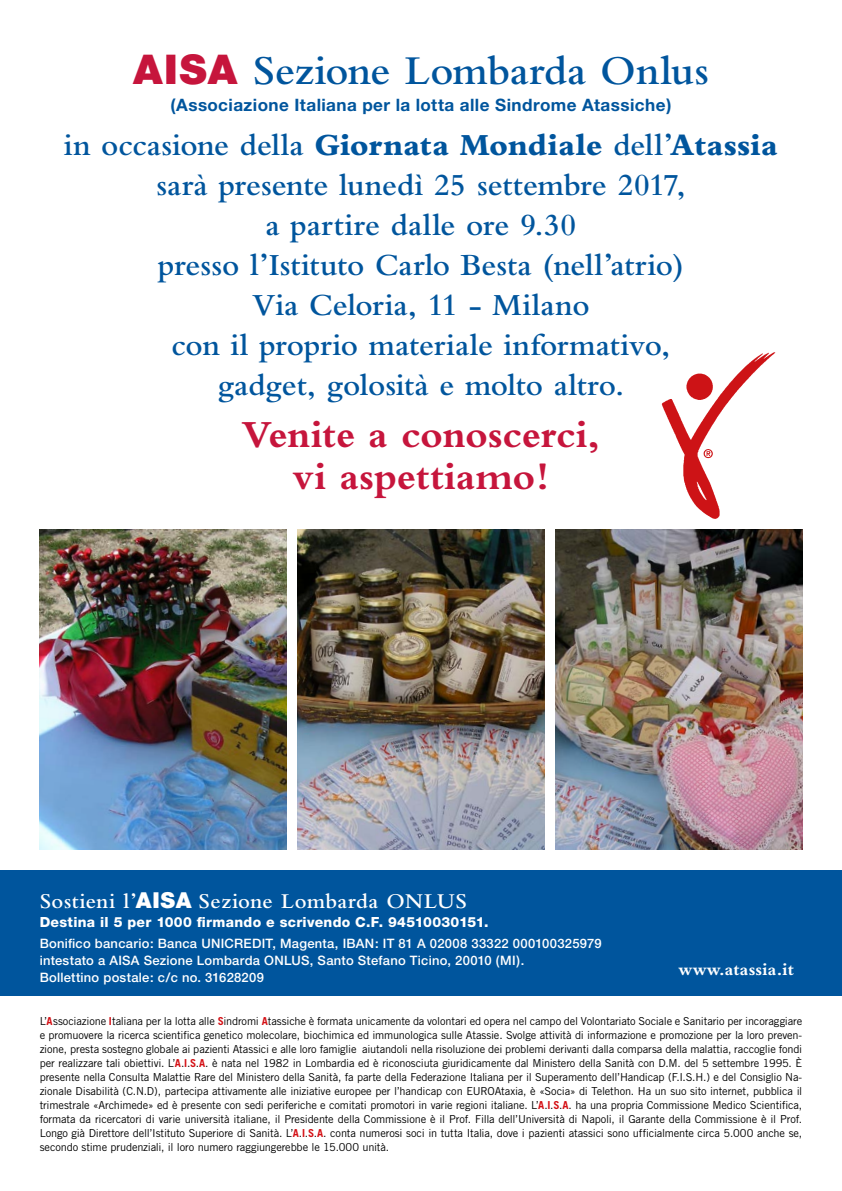
<style>
.page{position:relative;width:842px;height:1191px;background:#fff}
.page>*{position:absolute;margin:0;border:0;box-sizing:border-box;transform-origin:0 0}
.t1{font:600 42.8px "Bembo";letter-spacing:-.005em;color:#00559d}
.t2{font:700 40px/42px "Bembo";letter-spacing:-.005em;color:#c6153c;text-align:center}
.t3{font:600 32px/40px "Bembo";letter-spacing:-.005em;color:#00559d;text-align:center}
.t4{font:600 22px "Bembo";letter-spacing:.015em;color:#fff}
.t5{font:700 17.9px "Bembo";letter-spacing:.01em;color:#fff}
.t6{font:700 17.1px "Helvetica Neue";letter-spacing:.025em;color:#00559d}
.t7{font:800 14px "Helvetica Neue";letter-spacing:.02em;color:#fff}
.t8{font:500 13px/17px "Helvetica Neue";letter-spacing:.02em;color:#fff}
.t9{font:11px/14px "Trade Gothic";letter-spacing:-.015em;color:#000;text-align:justify}
.s1{font-family:"Helvetica Neue";font-weight:900;font-size:41px;color:#c6153c}
.s2{font-weight:800}
.s3{font-family:"Helvetica Neue";font-weight:900}
.s4{font-weight:700;color:#d40f14}
</style>
<div class="page">
<div style="left:0;top:870px;width:842px;height:126px;background:#00559d"></div>
<img style="left:661px;top:352px;width:115px;height:167px">
<img style="left:40px;top:529px;width:246px;height:320px">
<img style="left:298px;top:529px;width:246px;height:320px">
<img style="left:556px;top:529px;width:246px;height:320px">
<h1 class="t1" style="left:133px;top:47px;width:577px"><span class="s1">AISA</span> Sezione Lombarda Onlus</h1>
<h3 class="t6" style="left:170px;top:94px;width:503px">(Associazione Italiana per la lotta alle Sindrome Atassiche)</h3>
<p class="t3" style="left:64px;top:125px;width:715px">in occasione della <span class="s2">Giornata Mondiale</span> dell’<span class="s2">Atassia </span>sarà presente lunedì 25 settembre 2017,<br>a partire dalle ore 9.30<br>presso l’Istituto Carlo Besta (nell’atrio)<br>Via Celoria, 11 - Milano<br>con il proprio materiale informativo,<br>gadget, golosità e molto altro.</p>
<h2 class="t2" style="left:242px;top:413px;width:360px">Venite a conoscerci, vi aspettiamo!</h2>
<h3 class="t4" style="left:40px;top:888px;width:429px">Sostieni l’<span class="s3">AISA</span> Sezione Lombarda ONLUS</h3>
<p class="t7" style="left:40px;top:913px;width:450px">Destina il 5 per 1000 firmando e scrivendo C.F. 94510030151.</p>
<p class="t8" style="left:40px;top:934px;width:563px">Bonifico bancario: Banca UNICREDIT, Magenta, IBAN: IT 81 A 02008 33322 000100325979 intestato a AISA Sezione Lombarda ONLUS, Santo Stefano Ticino, 20010 (MI).<br>Bollettino postale: c/c no. 31628209</p>
<h3 class="t5" style="left:679px;top:959px;width:117px">www.atassia.it</h3>
<p class="t9" style="left:40px;top:1014px;width:764px">L’<span class="s4">A</span>ssociazione <span class="s4">I</span>taliana per la lotta alle <span class="s4">S</span>indromi <span class="s4">A</span>tassiche è formata unicamente da volontari ed opera nel campo del Volontariato Sociale e Sanitario per incoraggiare e promuovere la ricerca scientifica genetico molecolare, biochimica ed immunologica sulle Atassie. Svolge attività di informazione e promozione per la loro preven&shy;zione, presta sostegno globale ai pazienti Atassici e alle loro famiglie aiutandoli nella risoluzione dei problemi derivanti dalla comparsa della malattia, raccoglie fondi per realizzare tali obiettivi. L’<span class="s4">A</span>.<span class="s4">I</span>.<span class="s4">S</span>.<span class="s4">A</span>. è nata nel 1982 in Lombardia ed è riconosciuta giuridicamente dal Ministero della Sanità con D.M. del 5 settembre 1995. È presente nella Consulta Malattie Rare del Ministero della Sanità, fa parte della Federazione Italiana per il Superamento dell’Handicap (F.I.S.H.) e del Consiglio Na&shy;zionale Disabilità (C.N.D), partecipa attivamente alle iniziative europee per l’handicap con EUROAtaxia, è «Socia» di Telethon. Ha un suo sito internet, pubblica il trimestrale «Archimede» ed è presente con sedi periferiche e comitati promotori in varie regioni italiane. L’<span class="s4">A</span>.<span class="s4">I</span>.<span class="s4">S</span>.<span class="s4">A</span>. ha una propria Commissione Medico Scientifica, formata da ricercatori di varie università italiane, il Presidente della Commissione è il Prof. Filla dell’Università di Napoli, il Garante della Commissione è il Prof.<br>Longo già Direttore dell’Istituto Superiore di Sanità. L’<span class="s4">A</span>.<span class="s4">I</span>.<span class="s4">S</span>.<span class="s4">A</span>. conta numerosi soci in tutta Italia, dove i pazienti atassici sono ufficialmente circa 5.000 anche se, secondo stime prudenziali, il loro numero raggiungerebbe le 15.000 unità.</p>
</div>
